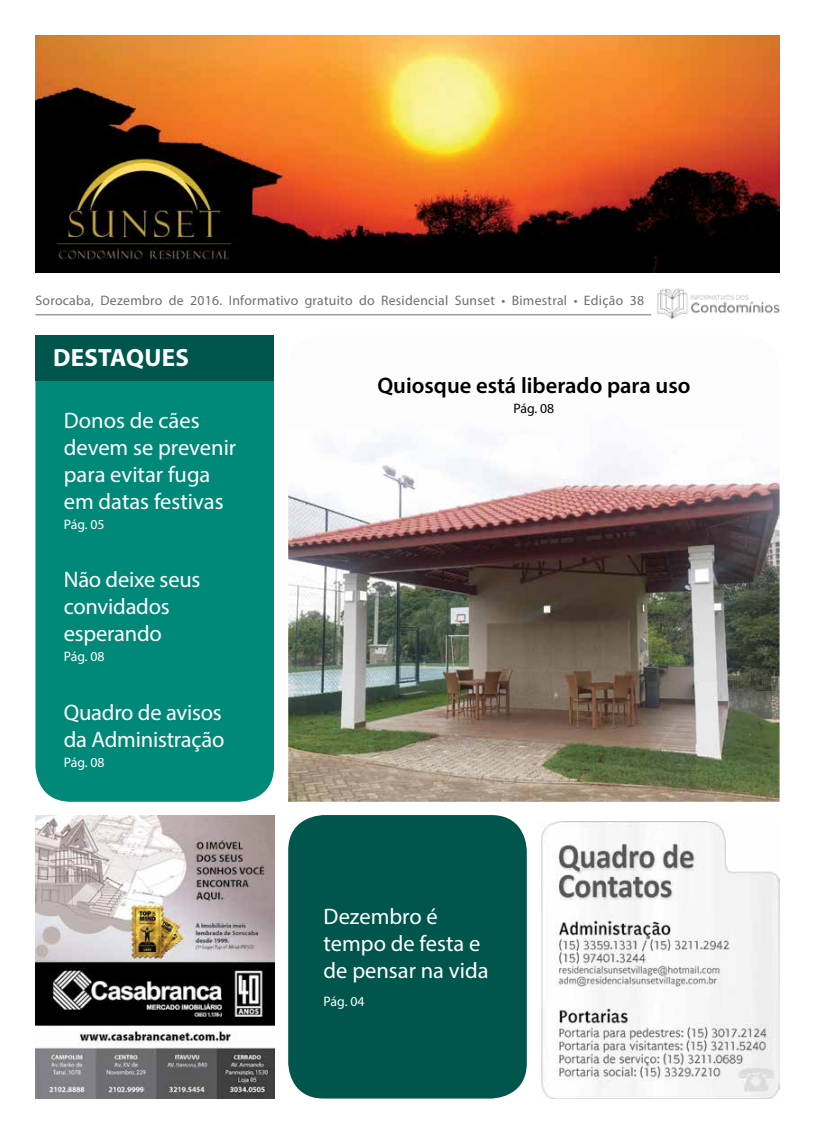
<style>
.page{position:relative;width:815px;height:1134px;background:#fff}
.page>*{position:absolute;margin:0;border:0;box-sizing:border-box;transform-origin:0 0}
.t1{font:700 25px "Myriad Pro";letter-spacing:.01em;color:#fff}
.t2{font:22.5px/27px "Myriad Pro";letter-spacing:-.005em;color:#fff}
.t3{font:600 22.5px "Myriad Pro";color:#000}
.t4{font:13.75px "Myriad Pro";letter-spacing:.02em;color:#6d6e71}
.t5{font:13.75px "Myriad Pro";color:#fff}
.t6{font:13.75px "Myriad Pro";color:#000}
</style>
<div class="page">
<img style="left:288px;top:436px;width:492px;height:366px">
<img style="left:658px;top:289px;width:121px;height:29px">
<hr style="left:35px;top:314px;width:616px;height:1px;background:#6d6e71">
<img style="left:35px;top:35px;width:744px;height:238px">
<div style="left:35px;top:381px;width:239px;height:421px;background:#008879"></div>
<div style="left:288px;top:815px;width:239px;height:283px;background:#00564c;border-radius:35px"></div>
<div style="left:35px;top:335px;width:239px;height:46px;background:#00564c"></div>
<img style="left:35px;top:815px;width:239px;height:283px">
<img style="left:541px;top:821px;width:239px;height:277px">
<p class="t4" style="left:35px;top:292px;width:610px">Sorocaba, Dezembro de 2016. Informativo gratuito do Residencial Sunset • Bimestral • Edição 38</p>
<p class="t1" style="left:53px;top:342px;width:137px">DESTAQUES</p>
<p class="t2" style="left:64px;top:407px;width:174px">Donos de cães devem se prevenir para evitar fuga em datas festivas</p>
<p class="t5" style="left:64px;top:516px;width:42px">Pág. 05</p>
<p class="t2" style="left:64px;top:566px;width:138px">Não deixe seus convidados esperando</p>
<p class="t5" style="left:64px;top:648px;width:42px">Pág. 08</p>
<p class="t2" style="left:64px;top:698px;width:162px">Quadro de avisos da Administração</p>
<p class="t5" style="left:64px;top:753px;width:42px">Pág. 08</p>
<p class="t3" style="left:377px;top:371px;width:315px">Quiosque está liberado para uso</p>
<p class="t6" style="left:513px;top:399px;width:42px">Pág. 08</p>
<p class="t2" style="left:324px;top:903px;width:166px">Dezembro é tempo de festa e de pensar na vida</p>
<p class="t5" style="left:324px;top:992px;width:42px">Pág. 04</p>
</div>
